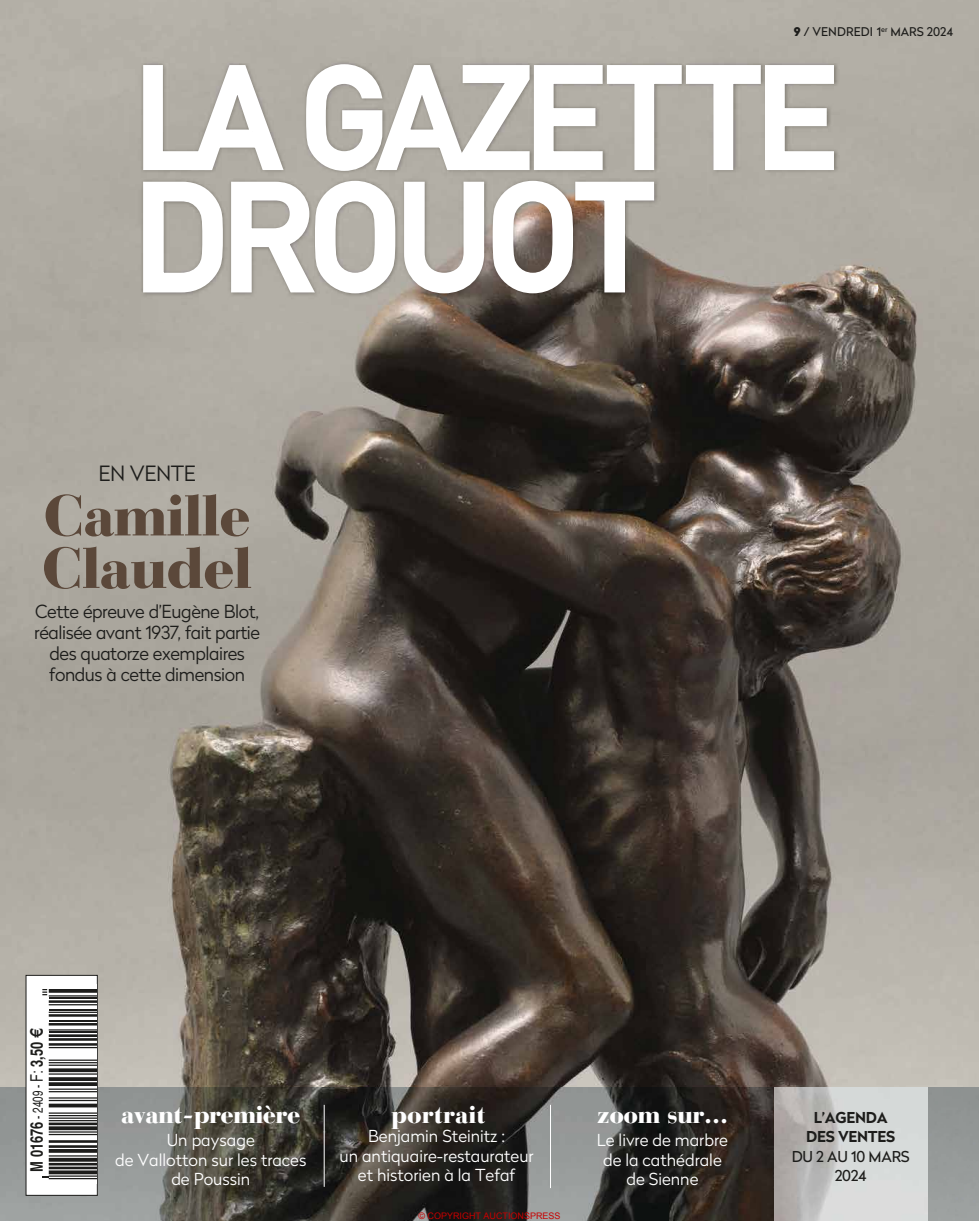
<style>
.page{position:relative;width:979px;height:1221px;background:#fff}
.page>*{position:absolute;margin:0;border:0;box-sizing:border-box;transform-origin:0 0}
.t1{font:900 57px/52.5px "Bauer Bodoni Std";letter-spacing:-.025em;color:#5b483a}
.t2{font:52.5px "Ean P35 N0";color:#1d1d1b}
.t3{font:900 24px "Bauer Bodoni Std";letter-spacing:-.025em;color:#fff}
.t4{font:900 24px "Bauer Bodoni Std";color:#fff}
.t5{font:300 21px "Radikal";letter-spacing:-.025em;color:#1d1d1b}
.t6{font:300 18px/21px "Radikal";letter-spacing:-.025em;color:#1d1d1b;text-align:center}
.t7{font:700 17.25px "Helvetica";color:#1d1d1b;scale:.75 1}
.t8{font:300 16.5px/19.5px "Radikal";color:#fff;text-align:center}
.t9{font:700 15px/19.5px "Radikal";letter-spacing:-.02em;color:#1d1d1b;text-align:center}
.t10{font:15px "Radikal";letter-spacing:-.02em;color:#1d1d1b}
.t11{font:12px "Radikal";letter-spacing:.005em;color:#1d1d1b}
.t12{font:9px "Arial";color:#c70000}
.s1{font-weight:900}
.s2{font-weight:400;font-size:14.25px}
.s3{font-weight:400}
.s4{font-family:"Euro"}
</style>
<div class="page">
<img style="left:1px;top:0;width:977px;height:1087px">
<img style="left:1px;top:1087px;width:977px;height:134px">
<img style="left:113px;top:41px;width:763px;height:282px">
<svg style="left:141px;top:63px;width:146px;height:109px"></svg>
<svg style="left:303px;top:62px;width:532px;height:111px"></svg>
<svg style="left:141px;top:179px;width:515px;height:117px"></svg>
<hr style="left:550px;top:1105px;width:1px;height:83px;background:#fff">
<hr style="left:324px;top:1105px;width:1px;height:82px;background:#fff">
<div style="left:26px;top:975px;width:71px;height:220px;background:#fff"></div>
<div style="left:26px;top:975px;width:72px;height:221px;border:1px solid #1d1d1b"></div>
<svg style="left:96px;top:985px;width:1px;height:199px"></svg>
<p class="t11" style="left:793px;top:23px;width:161px"><span class="s1">9</span> / VENDREDI 1<sup>er</sup> MARS 2024</p>
<p class="t5" style="left:98px;top:459px;width:99px">EN VENTE</p>
<h1 class="t1" style="left:42px;top:489px;width:212px">Camille<br>Claudel</h1>
<p class="t6" style="left:34px;top:600px;width:227px">Cette épreuve d’Eugène Blot, réalisée avant 1937, fait partie des quatorze exemplaires fondus à cette dimension</p>
<h2 class="t2" style="left:42px;top:1179px;width:198px;rotate:-90deg">’:HIKLQH=[UXZUU:?m@e@a@j@k"</h2>
<p class="t7" style="left:29px;top:1172px;width:193px;rotate:-90deg">M 01676 <span class="s2">- 2409 -</span> <span class="s3">F:</span> 3,50 <span class="s4">E</span></p>
<h3 class="t3" style="left:121px;top:1100px;width:181px">avant-première</h3>
<p class="t8" style="left:115px;top:1130px;width:193px">Un paysage<br>de Vallotton sur les traces de Poussin</p>
<h3 class="t4" style="left:391px;top:1100px;width:96px">portrait</h3>
<p class="t8" style="left:339px;top:1126px;width:196px">Benjamin Steinitz :<br>un antiquaire-restaurateur et historien à la Tefaf</p>
<p class="t12" style="left:418px;top:1211px;width:144px">© COPYRIGHT AUCTIONSPRESS</p>
<h3 class="t3" style="left:596px;top:1100px;width:133px">zoom sur…</h3>
<p class="t8" style="left:596px;top:1130px;width:132px">Le livre de marbre de la cathédrale de Sienne</p>
<p class="t9" style="left:805px;top:1107px;width:91px">L’AGENDA<br>DES VENTES</p>
<p class="t10" style="left:791px;top:1146px;width:120px">DU 2 AU 10 MARS</p>
<p class="t10" style="left:834px;top:1165px;width:33px">2024</p>
</div>
